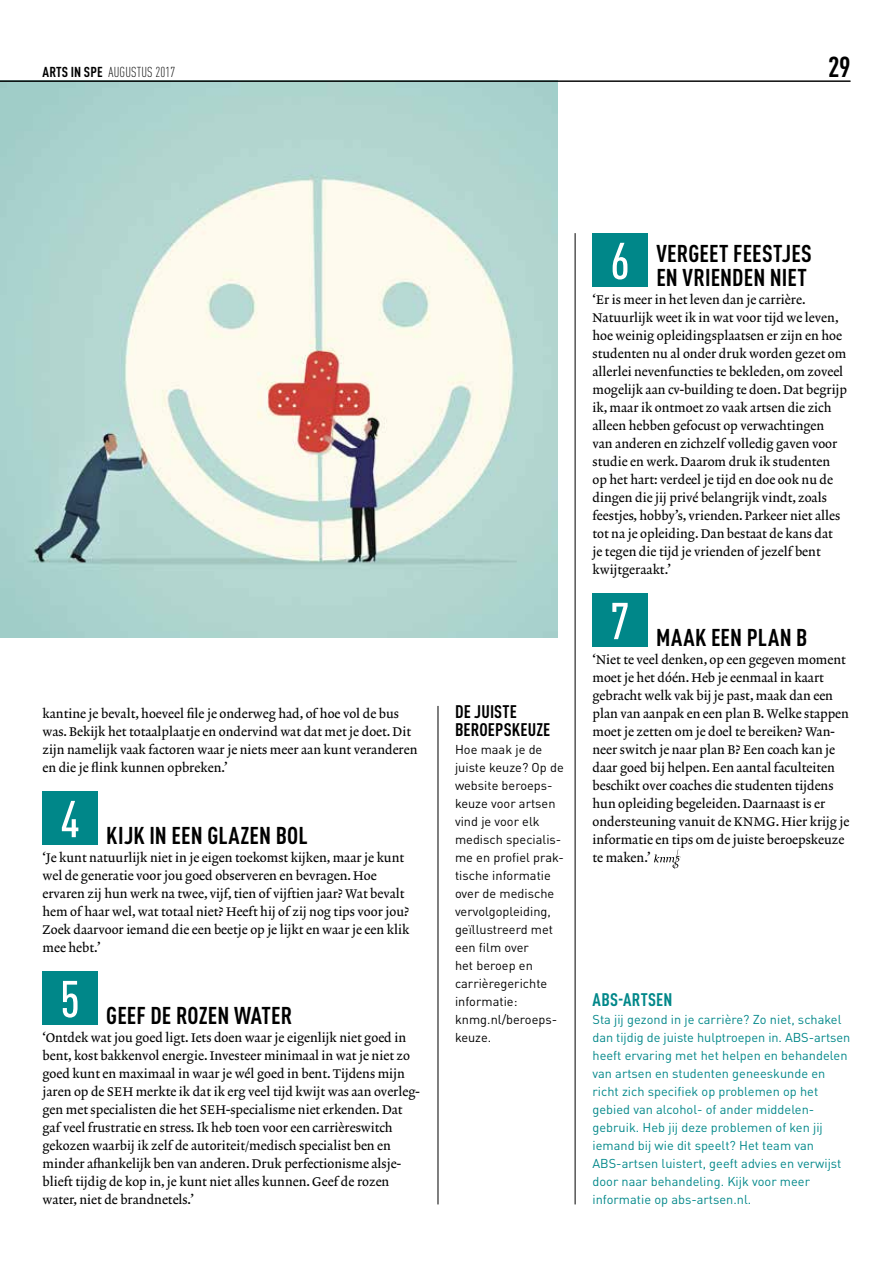
<style>
.page{position:relative;width:893px;height:1263px;background:#fff}
.page>*{position:absolute;margin:0;border:0;box-sizing:border-box;transform-origin:0 0}
.t1{font:700 condensed 28.5px "DINOT";color:#000}
.t2{font:700 condensed 24px/24px "DINOT";letter-spacing:.005em;color:#000;text-align:right}
.t3{font:700 condensed 18px/18px "DINOT";letter-spacing:.005em;color:#000}
.t4{font:700 condensed 18px "DINOT";letter-spacing:.01em;color:#008789}
.t5{font:300 condensed 14.25px "DINOT";letter-spacing:.01em;color:#000}
.t6{font:12.75px/18px "Lexicon No 2 Roman A";color:#000}
.t7{font:12.75px/18px "DINOT";color:#008789}
.t8{font:12.75px/18px "DINOT";color:#000}
.s1{font-weight:700}
.s2{font-weight:500;font-size:51px;color:#fff}
</style>
<div class="page">
<img style="left:0;top:82px;width:558px;height:555px">
<hr style="left:0;top:81px;width:850px;height:1px;background:#000">
<div style="left:43px;top:791px;width:55px;height:53px;background:#008789"></div>
<div style="left:43px;top:971px;width:55px;height:53px;background:#008789"></div>
<div style="left:592px;top:233px;width:56px;height:53px;background:#008789"></div>
<div style="left:592px;top:593px;width:56px;height:53px;background:#008789"></div>
<svg style="left:654px;top:849px;width:27px;height:19px"></svg>
<hr style="left:438px;top:706px;width:1px;height:498px;background:#000">
<hr style="left:575px;top:233px;width:1px;height:971px;background:#000">
<p class="t5" style="left:43px;top:63px;width:134px"><span class="s1">ARTS IN SPE</span> AUGUSTUS 2017</p>
<h1 class="t1" style="left:828px;top:49px;width:24px">29</h1>
<p class="t6" style="left:43px;top:706px;width:376px">kantine je bevalt, hoeveel file je onderweg had, of hoe vol de bus was. Bekijk het totaalplaatje en ondervind wat dat met je doet. Dit zijn namelijk vaak factoren waar je niets meer aan kunt veranderen en die je flink kunnen opbreken.’</p>
<h2 class="t2" style="left:60px;top:823px;width:249px"><sup>4</sup> KIJK IN EEN GLAZEN BOL</h2>
<p class="t6" style="left:43px;top:850px;width:368px">‘Je kunt natuurlijk niet in je eigen toekomst kijken, maar je kunt wel de generatie voor jou goed observeren en bevragen. Hoe ervaren zij hun werk na twee, vijf, tien of vijftien jaar? Wat bevalt hem of haar wel, wat totaal niet? Heeft hij of zij nog tips voor jou?<br>Zoek daarvoor iemand die een beetje op je lijkt en waar je een klik mee hebt.’</p>
<h2 class="t2" style="left:60px;top:1003px;width:233px"><sup>5</sup> GEEF DE ROZEN WATER</h2>
<p class="t6" style="left:43px;top:1030px;width:379px">‘Ontdek wat jou goed ligt. Iets doen waar je eigenlijk niet goed in bent, kost bakkenvol energie. Investeer minimaal in wat je niet zo goed kunt en maximaal in waar je wél goed in bent. Tijdens mijn jaren op de SEH merkte ik dat ik erg veel tijd kwijt was aan overleg&shy;gen met specialisten die het SEH-specialisme niet erkenden. Dat gaf veel frustratie en stress. Ik heb toen voor een carrièreswitch gekozen waarbij ik zelf de autoriteit/medisch specialist ben en minder afhankelijk ben van anderen. Druk perfectionisme alsje&shy;blieft tijdig de kop in, je kunt niet alles kunnen. Geef de rozen water, niet de brandnetels.’</p>
<h3 class="t3" style="left:455px;top:703px;width:97px">DE JUISTE<br>BEROEPSKEUZE</h3>
<p class="t8" style="left:455px;top:740px;width:110px">Hoe maak je de juiste keuze? Op de website beroeps&shy;keuze voor artsen vind je voor elk medisch specialis&shy;me en profiel prak&shy;tische informatie over de medische vervolgopleiding, geïllustreerd met een film over<br>het beroep en carrièregerichte informatie: knmg.nl/beroeps&shy;keuze.</p>
<h2 class="t2" style="left:610px;top:241px;width:203px"><span class="s2">6</span> VERGEET FEESTJES<br>EN VRIENDEN NIET</h2>
<p class="t6" style="left:592px;top:292px;width:256px">‘Er is meer in het leven dan je carrière.<br>Natuurlijk weet ik in wat voor tijd we leven, hoe weinig opleidingsplaatsen er zijn en hoe studenten nu al onder druk worden gezet om allerlei nevenfuncties te bekleden, om zoveel mogelijk aan cv-building te doen. Dat begrijp ik, maar ik ontmoet zo vaak artsen die zich alleen hebben gefocust op verwachtingen van anderen en zichzelf volledig gaven voor studie en werk. Daarom druk ik studenten op het hart: verdeel je tijd en doe ook nu de dingen die jij privé belangrijk vindt, zoals feestjes, hobby’s, vrienden. Parkeer niet alles tot na je opleiding. Dan bestaat de kans dat<br>je tegen die tijd je vrienden of jezelf bent kwijtgeraakt.’</p>
<h2 class="t2" style="left:610px;top:625px;width:199px"><sup>7</sup> MAAK EEN PLAN B</h2>
<p class="t6" style="left:592px;top:652px;width:259px">‘Niet te veel denken, op een gegeven moment moet je het dóén. Heb je eenmaal in kaart gebracht welk vak bij je past, maak dan een plan van aanpak en een plan B. Welke stappen moet je zetten om je doel te bereiken? Wan&shy;neer switch je naar plan B? Een coach kan je daar goed bij helpen. Een aantal faculteiten beschikt over coaches die studenten tijdens hun opleiding begeleiden. Daarnaast is er ondersteuning vanuit de KNMG. Hier krijg je informatie en tips om de juiste beroepskeuze te maken.’</p>
<h3 class="t4" style="left:593px;top:989px;width:81px">ABS-ARTSEN</h3>
<p class="t7" style="left:592px;top:1010px;width:259px">Sta jij gezond in je carrière? Zo niet, schakel dan tijdig de juiste hulptroepen in. ABS-artsen heeft ervaring met het helpen en behandelen van artsen en studenten geneeskunde en richt zich specifiek op problemen op het gebied van alcohol- of ander middelen&shy;gebruik. Heb jij deze problemen of ken jij iemand bij wie dit speelt? Het team van ABS-artsen luistert, geeft advies en verwijst door naar behandeling. Kijk voor meer informatie op abs-artsen.nl.</p>
</div>
